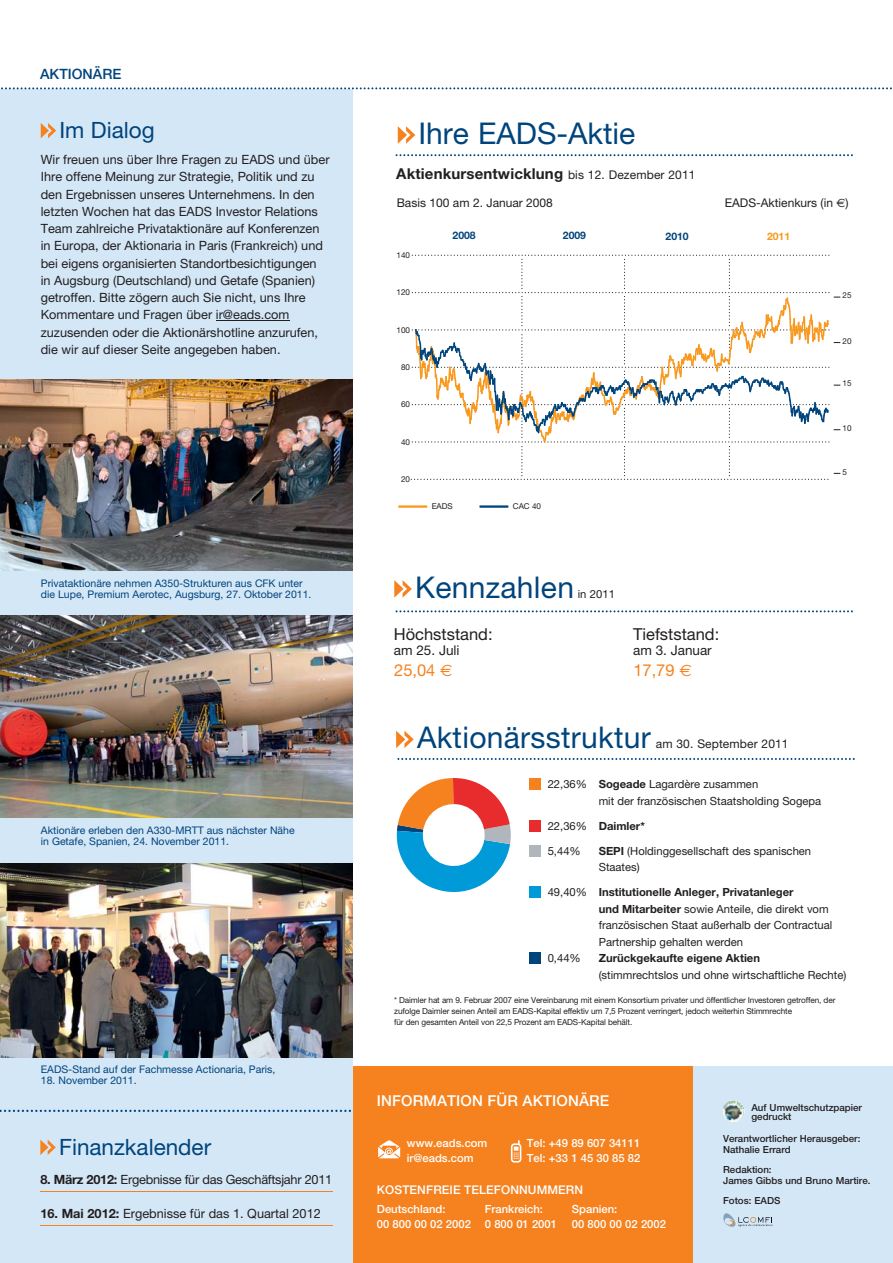
<style>
.page{position:relative;width:893px;height:1263px;background:#fff}
.page>*{position:absolute;margin:0;border:0;box-sizing:border-box;transform-origin:0 0}
.t1{font:30px "Helvetica Neue";letter-spacing:.01em;color:#00447c}
.t2{font:22.5px "Helvetica Neue";color:#00447c}
.t3{font:16.5px "Helvetica Neue";color:#231f20}
.t4{font:16.5px "Helvetica Neue";color:#f5821f}
.t5{font:700 15px "Helvetica Neue";letter-spacing:.01em;color:#231f20}
.t6{font:500 15px "Helvetica Neue";letter-spacing:.01em;color:#fff}
.t7{font:500 14.25px "Helvetica Neue";color:#00447c}
.t8{font:13.5px "Helvetica Neue";color:#231f20}
.t9{font:12.75px/17.2px "Helvetica Neue";color:#231f20}
.t10{font:12.75px "Helvetica Neue";letter-spacing:-.02em;color:#231f20}
.t11{font:12px "Helvetica Neue";color:#231f20}
.t12{font:500 12px "Helvetica Neue";letter-spacing:.01em;color:#fff}
.t13{font:11.25px/16.5px "Helvetica Neue";color:#231f20}
.t14{font:500 11.25px "Helvetica Neue";color:#fff}
.t15{font:700 11.25px "Helvetica Neue";color:#231f20}
.t16{font:10.5px/10.5px "Helvetica Neue";color:#00447c}
.t17{font:700 10.5px "Helvetica Neue";color:#00447c}
.t18{font:700 10.5px "Helvetica Neue";color:#f8981d}
.t19{font:500 9.75px/11.2px "Helvetica Neue";color:#231f20}
.t20{font:8.25px/11.2px "Helvetica Neue";letter-spacing:-.015em;color:#231f20}
.t21{font:8.1px "Helvetica Neue";color:#231f20}
.s1{font-weight:700}
.s2{font-weight:400;font-size:12px}
.s3{font-family:"Euro Sans"}
.s4{font-weight:400}
</style>
<div class="page">
<div style="left:344px;top:1066px;width:352px;height:197px;background:#f5821f"></div>
<div style="left:693px;top:1066px;width:200px;height:197px;background:#d4e7f7"></div>
<svg style="left:723px;top:1213px;width:49px;height:14px"></svg>
<svg style="left:722px;top:1100px;width:22px;height:23px"></svg>
<img style="left:722px;top:1101px;width:22px;height:21px;border-radius:50%">
<svg style="left:511px;top:1140px;width:10px;height:23px"></svg>
<svg style="left:378px;top:1140px;width:22px;height:18px"></svg>
<div style="left:530px;top:779px;width:11px;height:11px;background:#f5821f"></div>
<div style="left:530px;top:820px;width:11px;height:11px;background:#e82b2d"></div>
<div style="left:530px;top:845px;width:11px;height:11px;background:#b0b6bb"></div>
<div style="left:530px;top:887px;width:11px;height:11px;background:#009ad9"></div>
<div style="left:530px;top:953px;width:11px;height:11px;background:#00447c"></div>
<hr style="left:398px;top:505px;width:29px;height:3px;background:#f8981d">
<hr style="left:479px;top:505px;width:29px;height:3px;background:#00447c">
<svg style="left:411px;top:255px;width:429px;height:225px"></svg>
<svg style="left:398px;top:126px;width:17px;height:18px"></svg>
<svg style="left:394px;top:580px;width:18px;height:18px"></svg>
<svg style="left:396px;top:731px;width:18px;height:17px"></svg>
<svg style="left:397px;top:778px;width:114px;height:114px"></svg>
<svg style="left:396px;top:610px;width:457px;height:2px"></svg>
<svg style="left:396px;top:154px;width:457px;height:2px"></svg>
<svg style="left:397px;top:758px;width:458px;height:2px"></svg>
<div style="left:0;top:89px;width:353px;height:1174px;background:#d4e7f7"></div>
<hr style="left:40px;top:1191px;width:292px;height:1px;background:#f5821f">
<hr style="left:40px;top:1225px;width:292px;height:1px;background:#f5821f">
<svg style="left:40px;top:1140px;width:16px;height:15px"></svg>
<svg style="left:0;top:1110px;width:351px;height:2px"></svg>
<hr style="left:216px;top:320px;width:73px;height:1px;background:#231f20">
<svg style="left:41px;top:123px;width:15px;height:15px"></svg>
<img style="left:0;top:616px;width:353px;height:202px">
<img style="left:0;top:379px;width:353px;height:192px">
<img style="left:0;top:864px;width:353px;height:193px">
<svg style="left:1px;top:87px;width:891px;height:2px"></svg>
<p class="t7" style="left:40px;top:68px;width:83px">AKTIONÄRE</p>
<h2 class="t2" style="left:59px;top:122px;width:97px">Im Dialog</h2>
<p class="t9" style="left:41px;top:152px;width:290px">Wir freuen uns über Ihre Fragen zu EADS und über Ihre offene Meinung zur Strategie, Politik und zu den Ergebnissen unseres Unternehmens. In den letzten Wochen hat das EADS Investor Relations Team zahlreiche Privataktionäre auf Konferenzen in Europa, der Aktionaria in Paris (Frankreich) und bei eigens organisierten Standortbesichtigungen in Augsburg (Deutschland) und Getafe (Spanien) getroffen. Bitte zögern auch Sie nicht, uns Ihre Kommentare und Fragen über ir@eads.com zuzusenden oder die Aktionärshotline anzurufen, die wir auf dieser Seite angegeben haben.</p>
<p class="t16" style="left:41px;top:579px;width:272px">Privataktionäre nehmen A350-Strukturen aus CFK unter die Lupe, Premium Aerotec, Augsburg, 27. Oktober 2011.</p>
<p class="t16" style="left:41px;top:826px;width:255px">Aktionäre erleben den A330-MRTT aus nächster Nähe in Getafe, Spanien, 24. November 2011.</p>
<p class="t16" style="left:41px;top:1065px;width:236px">EADS-Stand auf der Fachmesse Actionaria, Paris,</p>
<p class="t16" style="left:41px;top:1076px;width:97px">18. November 2011.</p>
<h2 class="t2" style="left:59px;top:1139px;width:154px">Finanzkalender</h2>
<p class="t10" style="left:40px;top:1175px;width:293px"><span class="s1">8. März 2012:</span> Ergebnisse für das Geschäftsjahr 2011</p>
<p class="t9" style="left:40px;top:1206px;width:282px"><span class="s1">16. Mai 2012:</span> Ergebnisse für das 1. Quartal 2012</p>
<h1 class="t1" style="left:418px;top:122px;width:218px">Ihre EADS-Aktie</h1>
<p class="t5" style="left:396px;top:168px;width:301px">Aktienkursentwicklung <span class="s2">bis 12. Dezember 2011</span></p>
<p class="t11" style="left:397px;top:199px;width:158px">Basis 100 am 2. Januar 2008</p>
<p class="t11" style="left:725px;top:199px;width:125px">EADS-Aktienkurs (in <span class="s3">€</span>)</p>
<p class="t17" style="left:452px;top:232px;width:25px">2008</p>
<p class="t17" style="left:563px;top:232px;width:25px">2009</p>
<p class="t17" style="left:665px;top:232px;width:25px">2010</p>
<p class="t18" style="left:767px;top:232px;width:25px">2011</p>
<p class="t21" style="left:396px;top:252px;width:15px">140</p>
<p class="t21" style="left:396px;top:289px;width:15px">120</p>
<p class="t21" style="left:396px;top:327px;width:15px">100</p>
<p class="t21" style="left:401px;top:364px;width:11px">80</p>
<p class="t21" style="left:401px;top:402px;width:11px">60</p>
<p class="t21" style="left:401px;top:439px;width:11px">40</p>
<p class="t21" style="left:401px;top:476px;width:11px">20</p>
<p class="t21" style="left:432px;top:503px;width:23px">EADS</p>
<p class="t21" style="left:513px;top:503px;width:30px">CAC 40</p>
<h1 class="t1" style="left:415px;top:576px;width:160px">Kennzahlen</h1>
<p class="t13" style="left:578px;top:587px;width:39px">in 2011</p>
<p class="t3" style="left:394px;top:628px;width:100px">Höchststand:</p>
<p class="t8" style="left:394px;top:646px;width:67px">am 25. Juli</p>
<p class="t3" style="left:633px;top:628px;width:88px">Tiefststand:</p>
<p class="t8" style="left:633px;top:646px;width:80px">am 3. Januar</p>
<p class="t4" style="left:394px;top:665px;width:60px">25,04 <span class="s3">€</span></p>
<p class="t4" style="left:633px;top:665px;width:60px">17,79 <span class="s3">€</span></p>
<h1 class="t1" style="left:417px;top:727px;width:235px">Aktionärsstruktur</h1>
<p class="t11" style="left:656px;top:740px;width:134px">am 30. September 2011</p>
<p class="t21" style="left:842px;top:293px;width:11px">25</p>
<p class="t21" style="left:842px;top:338px;width:11px">20</p>
<p class="t21" style="left:842px;top:381px;width:11px">15</p>
<p class="t21" style="left:842px;top:426px;width:11px">10</p>
<p class="t21" style="left:842px;top:469px;width:6px">5</p>
<p class="t13" style="left:599px;top:777px;width:224px;text-indent:-51px">22,36% <span class="s1">Sogeade</span> Lagardère zusammen<br>mit der französischen Staatsholding Sogepa</p>
<p class="t15" style="left:548px;top:822px;width:99px"><span class="s4">22,36%</span> Daimler*</p>
<p class="t13" style="left:548px;top:844px;width:35px">5,44%</p>
<p class="t13" style="left:599px;top:844px;width:214px"><span class="s1">SEPI</span> (Holdinggesellschaft des spanischen<br>Staates)</p>
<p class="t15" style="left:548px;top:888px;width:247px"><span class="s4">49,40%</span> Institutionelle Anleger, Privatanleger</p>
<p class="t13" style="left:599px;top:902px;width:231px"><span class="s1">und Mitarbeiter</span> sowie Anteile, die direkt vom</p>
<p class="t13" style="left:599px;top:918px;width:235px">französischen Staat außerhalb der Contractual</p>
<p class="t13" style="left:599px;top:935px;width:146px">Partnership gehalten werden</p>
<p class="t13" style="left:548px;top:951px;width:35px">0,44%</p>
<p class="t15" style="left:599px;top:954px;width:163px">Zurückgekaufte eigene Aktien</p>
<p class="t13" style="left:599px;top:968px;width:249px">(stimmrechtslos und ohne wirtschaftliche Rechte)</p>
<p class="t20" style="left:394px;top:995px;width:443px">* Daimler hat am 9. Februar 2007 eine Vereinbarung mit einem Konsortium privater und öffentlicher Investoren getroffen, der zufolge Daimler seinen Anteil am EADS-Kapital effektiv um 7,5 Prozent verringert, jedoch weiterhin Stimmrechte<br>für den gesamten Anteil von 22,5 Prozent am EADS-Kapital behält.</p>
<p class="t6" style="left:377px;top:1096px;width:234px">INFORMATION FÜR AKTIONÄRE</p>
<p class="t14" style="left:407px;top:1139px;width:82px">www.eads.com</p>
<p class="t14" style="left:527px;top:1139px;width:115px">Tel: +49 89 607 34111</p>
<p class="t14" style="left:407px;top:1154px;width:68px">ir@eads.com</p>
<p class="t14" style="left:527px;top:1154px;width:115px">Tel: +33 1 45 30 85 82</p>
<p class="t12" style="left:377px;top:1185px;width:208px">KOSTENFREIE TELEFONNUMMERN</p>
<p class="t14" style="left:377px;top:1205px;width:70px">Deutschland:</p>
<p class="t14" style="left:485px;top:1205px;width:60px">Frankreich:</p>
<p class="t14" style="left:572px;top:1205px;width:47px">Spanien:</p>
<p class="t14" style="left:377px;top:1220px;width:182px">00 800 00 02 2002 0 800 01 2001</p>
<p class="t14" style="left:572px;top:1220px;width:96px">00 800 00 02 2002</p>
<p class="t19" style="left:751px;top:1104px;width:112px;line-height:9px">Auf Umweltschutzpapier gedruckt</p>
<p class="t19" style="left:723px;top:1134px;width:139px">Verantwortlicher Herausgeber:<br>Nathalie Errard</p>
<p class="t19" style="left:723px;top:1165px;width:149px">Redaktion:<br>James Gibbs und Bruno Martire.</p>
<p class="t19" style="left:723px;top:1196px;width:59px">Fotos: EADS</p>
</div>
